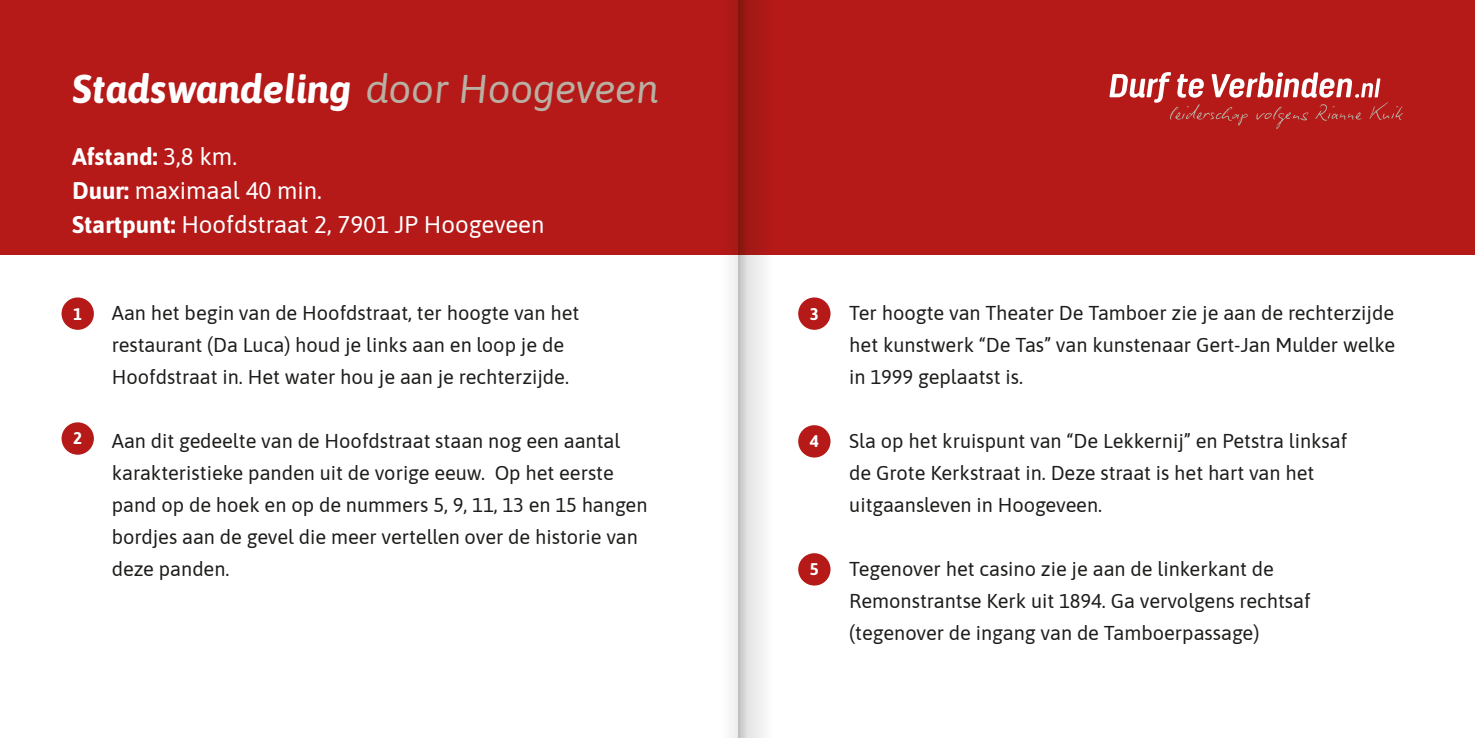
<style>
.page{position:relative;width:1475px;height:738px;background:#fff}
.page>*{position:absolute;margin:0;border:0;box-sizing:border-box;transform-origin:0 0}
.t1{font:italic 700 40px "Asap";color:#fff}
.t2{font:24px/34px "Asap";color:#fff}
.t3{font:20px/32px "Asap";color:#1d1d1b}
.t4{font:700 16.8px "Asap";color:#fff}
.s1{font-weight:400;color:#b8b0a3}
.s2{font-weight:700}
</style>
<div class="page">
<div style="left:0;top:0;width:1474px;height:254px;background:#b51918"></div>
<div style="left:62px;top:297px;width:32px;height:32px;background:#b51918;border-radius:50%"></div>
<div style="left:798px;top:297px;width:32px;height:32px;background:#b51918;border-radius:50%"></div>
<div style="left:798px;top:425px;width:32px;height:32px;background:#b51918;border-radius:50%"></div>
<div style="left:798px;top:552px;width:32px;height:33px;background:#b51918;border-radius:50%"></div>
<div style="left:62px;top:422px;width:32px;height:32px;background:#b51918;border-radius:50%"></div>
<svg style="left:1109px;top:72px;width:293px;height:57px"></svg>
<img style="left:721px;top:0;width:51px;height:737px">
<h1 class="t1" style="left:72px;top:60px;width:588px">Stadswandeling <span class="s1">door Hoogeveen</span></h1>
<p class="t2" style="left:72px;top:138px;width:474px"><span class="s2">Afstand:</span> 3,8 km.<br><span class="s2">Duur:</span> maximaal 40 min.<br><span class="s2">Startpunt:</span> Hoofdstraat 2, 7901 JP Hoogeveen</p>
<p class="t3" style="left:112px;top:295px;width:469px">Aan het begin van de Hoofdstraat, ter hoogte van het restaurant (Da Luca) houd je links aan en loop je de<br>Hoofdstraat in. Het water hou je aan je rechterzijde.</p>
<p class="t4" style="left:73px;top:301px;width:10px">1</p>
<p class="t4" style="left:809px;top:301px;width:10px">3</p>
<p class="t3" style="left:849px;top:295px;width:547px;text-align:justify">Ter hoogte van Theater De Tamboer zie je aan de rechterzijde het kunstwerk “De Tas” van kunstenaar Gert-Jan Mulder welke in 1999 geplaatst is.</p>
<p class="t4" style="left:73px;top:426px;width:10px">2</p>
<p class="t3" style="left:112px;top:423px;width:537px">Aan dit gedeelte van de Hoofdstraat staan nog een aantal karakteristieke panden uit de vorige eeuw. Op het eerste pand op de hoek en op de nummers 5, 9, 11, 13 en 15 hangen bordjes aan de gevel die meer vertellen over de historie van deze panden.</p>
<p class="t4" style="left:809px;top:429px;width:10px">4</p>
<p class="t4" style="left:809px;top:557px;width:10px">5</p>
<p class="t3" style="left:849px;top:423px;width:499px">Sla op het kruispunt van “De Lekkernij” en Petstra linksaf de Grote Kerkstraat in. Deze straat is het hart van het uitgaansleven in Hoogeveen.</p>
<p class="t3" style="left:849px;top:551px;width:463px">Tegenover het casino zie je aan de linkerkant de<br>Remonstrantse Kerk uit 1894. Ga vervolgens rechtsaf (tegenover de ingang van de Tamboerpassage)</p>
</div>
